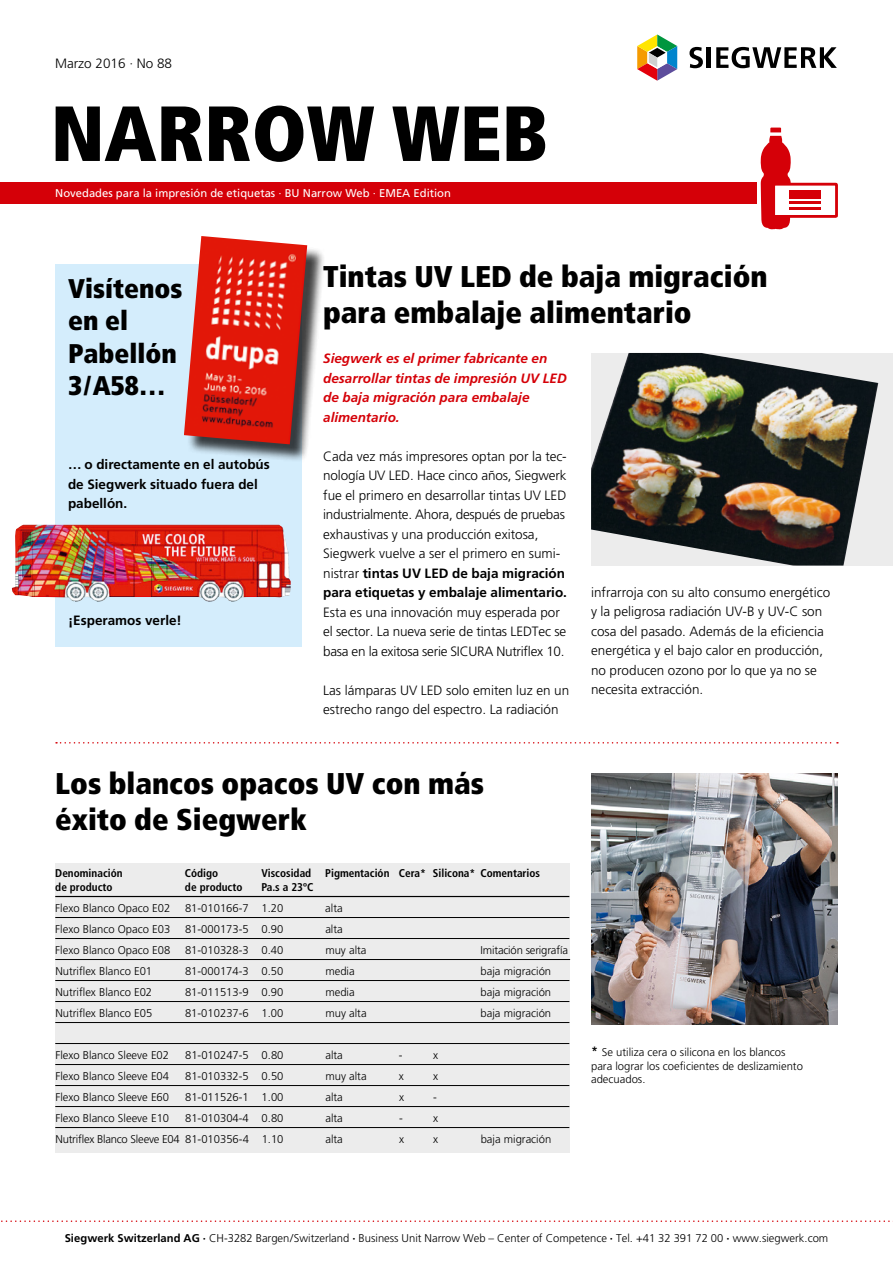
<style>
.page{position:relative;width:893px;height:1263px;background:#fff}
.page>*{position:absolute;margin:0;border:0;box-sizing:border-box;transform-origin:0 0}
.t1{font:900 condensed 78px "Frutiger";color:#000}
.t2{font:900 condensed 30px/36px "Frutiger";color:#000}
.t3{font:900 condensed 27px/32.4px "Frutiger";color:#000}
.t4{font:300 13.5px/19.5px "Frutiger";color:#000}
.t5{font:italic 700 13.5px/19.5px "Frutiger";color:#d50008}
.t6{font:700 13.5px/19.5px "Frutiger";color:#000}
.t7{font:300 11.25px/13.5px "Frutiger";color:#000}
.t8{font:700 condensed 11.25px "Frutiger";color:#000}
.t9{font:11.25px "Frutiger";color:#fff}
.t10{font:300 11.25px "Frutiger";letter-spacing:-.02em;color:#000}
.s1{font-weight:700}
.s2{font-weight:700;font-stretch:condensed;font-size:13.5px}
</style>
<div class="page">
<div style="left:55px;top:863px;width:515px;height:289px;background:#ececec"></div>
<svg style="left:637px;top:34px;width:41px;height:47px"></svg>
<svg style="left:689px;top:47px;width:14px;height:21px"></svg>
<hr style="left:707px;top:47px;width:4px;height:21px;background:#000">
<svg style="left:716px;top:47px;width:121px;height:21px"></svg>
<div style="left:0;top:183px;width:757px;height:21px;background:#d50008"></div>
<svg style="left:1px;top:1220px;width:892px;height:2px"></svg>
<div style="left:772px;top:183px;width:66px;height:35px;border:3px solid #d50008"></div>
<div style="left:789px;top:191px;width:31px;height:8px;background:#d50008"></div>
<hr style="left:790px;top:201px;width:31px;height:3px;background:#d50008">
<hr style="left:790px;top:207px;width:31px;height:3px;background:#d50008">
<svg style="left:760px;top:128px;width:31px;height:102px"></svg>
<svg style="left:56px;top:742px;width:782px;height:1px"></svg>
<div style="left:55px;top:264px;width:247px;height:382px;background:#d4edfc"></div>
<img style="left:591px;top:774px;width:247px;height:251px">
<hr style="left:55px;top:896px;width:514px;height:1px;background:#000">
<hr style="left:55px;top:917px;width:514px;height:1px;background:#000">
<hr style="left:55px;top:938px;width:514px;height:1px;background:#000">
<hr style="left:55px;top:959px;width:515px;height:1px;background:#000">
<hr style="left:55px;top:980px;width:514px;height:1px;background:#000">
<hr style="left:55px;top:1001px;width:514px;height:1px;background:#000">
<hr style="left:55px;top:1022px;width:514px;height:1px;background:#000">
<hr style="left:55px;top:1043px;width:514px;height:1px;background:#000">
<hr style="left:55px;top:1064px;width:514px;height:1px;background:#000">
<hr style="left:55px;top:1085px;width:514px;height:1px;background:#000">
<hr style="left:55px;top:1106px;width:514px;height:1px;background:#000">
<hr style="left:55px;top:1127px;width:514px;height:1px;background:#000">
<img style="left:12px;top:525px;width:279px;height:77px">
<div style="left:187px;top:239px;width:138px;height:223px;background:#000;opacity:.75"></div>
<img style="left:184px;top:236px;width:123px;height:208px">
<div style="left:591px;top:353px;width:302px;height:213px;background:#ececec"></div>
<img style="left:591px;top:353px;width:287px;height:213px">
<p class="t4" style="left:55px;top:53px;width:119px">Marzo 2016 · No 88</p>
<h1 class="t1" style="left:51px;top:86px;width:498px">NARROW WEB</h1>
<p class="t9" style="left:55px;top:186px;width:397px">Novedades para la impresión de etiquetas · BU Narrow Web · EMEA Edition</p>
<h3 class="t3" style="left:68px;top:272px;width:116px">Visítenos en el<br>Pabellón<br>3/A58…</h3>
<p class="t6" style="left:68px;top:455px;width:203px">… o directamente en el autobús de Siegwerk situado fuera del pabellón.</p>
<p class="t6" style="left:68px;top:611px;width:115px">¡Esperamos verle!</p>
<h2 class="t2" style="left:323px;top:259px;width:446px">Tintas UV LED de baja migración para embalaje alimentario</h2>
<p class="t5" style="left:323px;top:349px;width:245px">Siegwerk es el primer fabricante en desarrollar tintas de impresión UV LED de baja migración para embalaje alimentario.</p>
<p class="t4" style="left:323px;top:446px;width:245px">Cada vez más impresores optan por la tec&shy;nología UV LED. Hace cinco años, Siegwerk fue el primero en desarrollar tintas UV LED industrialmente. Ahora, después de pruebas exhaustivas y una producción exitosa, Siegwerk vuelve a ser el primero en sumi&shy;nistrar <span class="s1">tintas UV LED de baja migración para etiquetas y embalaje alimentario.</span></p>
<p class="t4" style="left:323px;top:602px;width:245px">Esta es una innovación muy esperada por el sector. La nueva serie de tintas LEDTec se basa en la exitosa serie SICURA Nutriflex 10.</p>
<p class="t4" style="left:323px;top:680px;width:248px">Las lámparas UV LED solo emiten luz en un estrecho rango del espectro. La radiación</p>
<p class="t4" style="left:591px;top:583px;width:241px">infrarroja con su alto consumo energético y la peligrosa radiación UV-B y UV-C son cosa del pasado. Además de la eficiencia energética y el bajo calor en producción, no producen ozono por lo que ya no se necesita extracción.</p>
<h2 class="t2" style="left:55px;top:765px;width:430px">Los blancos opacos UV con más éxito de Siegwerk</h2>
<p class="t8" style="left:55px;top:866px;width:69px">Denominación</p>
<p class="t8" style="left:185px;top:866px;width:35px">Código</p>
<p class="t8" style="left:261px;top:866px;width:280px">Viscosidad Pigmentación Cera* Silicona* Comentarios</p>
<p class="t8" style="left:55px;top:880px;width:59px">de producto</p>
<p class="t8" style="left:185px;top:880px;width:59px">de producto</p>
<p class="t8" style="left:262px;top:880px;width:53px">Pa.s a 23ºC</p>
<p class="t7" style="left:55px;top:901px;width:117px">Flexo Blanco Opaco E02</p>
<p class="t7" style="left:185px;top:901px;width:100px">81-010166-7 1.20</p>
<p class="t7" style="left:325px;top:901px;width:19px">alta</p>
<p class="t7" style="left:55px;top:922px;width:117px">Flexo Blanco Opaco E03</p>
<p class="t7" style="left:185px;top:922px;width:100px">81-000173-5 0.90</p>
<p class="t7" style="left:325px;top:922px;width:19px">alta</p>
<p class="t7" style="left:55px;top:943px;width:117px">Flexo Blanco Opaco E08</p>
<p class="t7" style="left:185px;top:943px;width:100px">81-010328-3 0.40</p>
<p class="t7" style="left:325px;top:943px;width:43px">muy alta</p>
<p class="t7" style="left:481px;top:943px;width:89px">Imitación serigrafía</p>
<p class="t7" style="left:55px;top:964px;width:98px">Nutriflex Blanco E01</p>
<p class="t7" style="left:185px;top:964px;width:100px">81-000174-3 0.50</p>
<p class="t7" style="left:325px;top:964px;width:31px">media</p>
<p class="t7" style="left:481px;top:964px;width:72px">baja migración</p>
<p class="t7" style="left:55px;top:985px;width:98px">Nutriflex Blanco E02</p>
<p class="t7" style="left:185px;top:985px;width:100px">81-011513-9 0.90</p>
<p class="t7" style="left:325px;top:985px;width:31px">media</p>
<p class="t7" style="left:481px;top:985px;width:72px">baja migración</p>
<p class="t7" style="left:55px;top:1006px;width:98px">Nutriflex Blanco E05</p>
<p class="t7" style="left:185px;top:1006px;width:100px">81-010237-6 1.00</p>
<p class="t7" style="left:325px;top:1006px;width:43px">muy alta</p>
<p class="t7" style="left:481px;top:1006px;width:72px">baja migración</p>
<p class="t7" style="left:55px;top:1048px;width:115px">Flexo Blanco Sleeve E02</p>
<p class="t7" style="left:185px;top:1048px;width:100px">81-010247-5 0.80</p>
<p class="t7" style="left:325px;top:1048px;width:19px">alta</p>
<p class="t7" style="left:399px;top:1048px;width:5px">-</p>
<p class="t7" style="left:433px;top:1048px;width:6px">x</p>
<p class="t7" style="left:55px;top:1069px;width:115px">Flexo Blanco Sleeve E04</p>
<p class="t7" style="left:185px;top:1069px;width:100px">81-010332-5 0.50</p>
<p class="t7" style="left:325px;top:1069px;width:43px">muy alta</p>
<p class="t7" style="left:399px;top:1069px;width:6px">x</p>
<p class="t7" style="left:433px;top:1069px;width:6px">x</p>
<p class="t7" style="left:55px;top:1090px;width:115px">Flexo Blanco Sleeve E60</p>
<p class="t7" style="left:185px;top:1090px;width:100px">81-011526-1 1.00</p>
<p class="t7" style="left:325px;top:1090px;width:19px">alta</p>
<p class="t7" style="left:399px;top:1090px;width:6px">x</p>
<p class="t7" style="left:433px;top:1090px;width:5px">-</p>
<p class="t7" style="left:55px;top:1111px;width:115px">Flexo Blanco Sleeve E10</p>
<p class="t7" style="left:185px;top:1111px;width:100px">81-010304-4 0.80</p>
<p class="t7" style="left:325px;top:1111px;width:19px">alta</p>
<p class="t7" style="left:399px;top:1111px;width:5px">-</p>
<p class="t7" style="left:433px;top:1111px;width:6px">x</p>
<p class="t10" style="left:55px;top:1132px;width:230px">Nutriflex Blanco Sleeve E04 81-010356-4 1.10</p>
<p class="t7" style="left:325px;top:1132px;width:19px">alta</p>
<p class="t7" style="left:399px;top:1132px;width:6px">x</p>
<p class="t7" style="left:433px;top:1132px;width:6px">x</p>
<p class="t7" style="left:481px;top:1132px;width:72px">baja migración</p>
<p class="t7" style="left:591px;top:1046px;width:213px"><span class="s2">*</span> Se utiliza cera o silicona en los blancos para lograr los coeficientes de deslizamiento adecuados.</p>
<p class="t7" style="left:65px;top:1231px;width:765px"><span class="s1">Siegwerk Switzerland AG ·</span> CH-3282 Bargen/Switzerland <span class="s1">·</span> Business Unit Narrow Web – Center of Competence <span class="s1">·</span> Tel. +41 32 391 72 00 <span class="s1">·</span> www.siegwerk.com</p>
</div>
